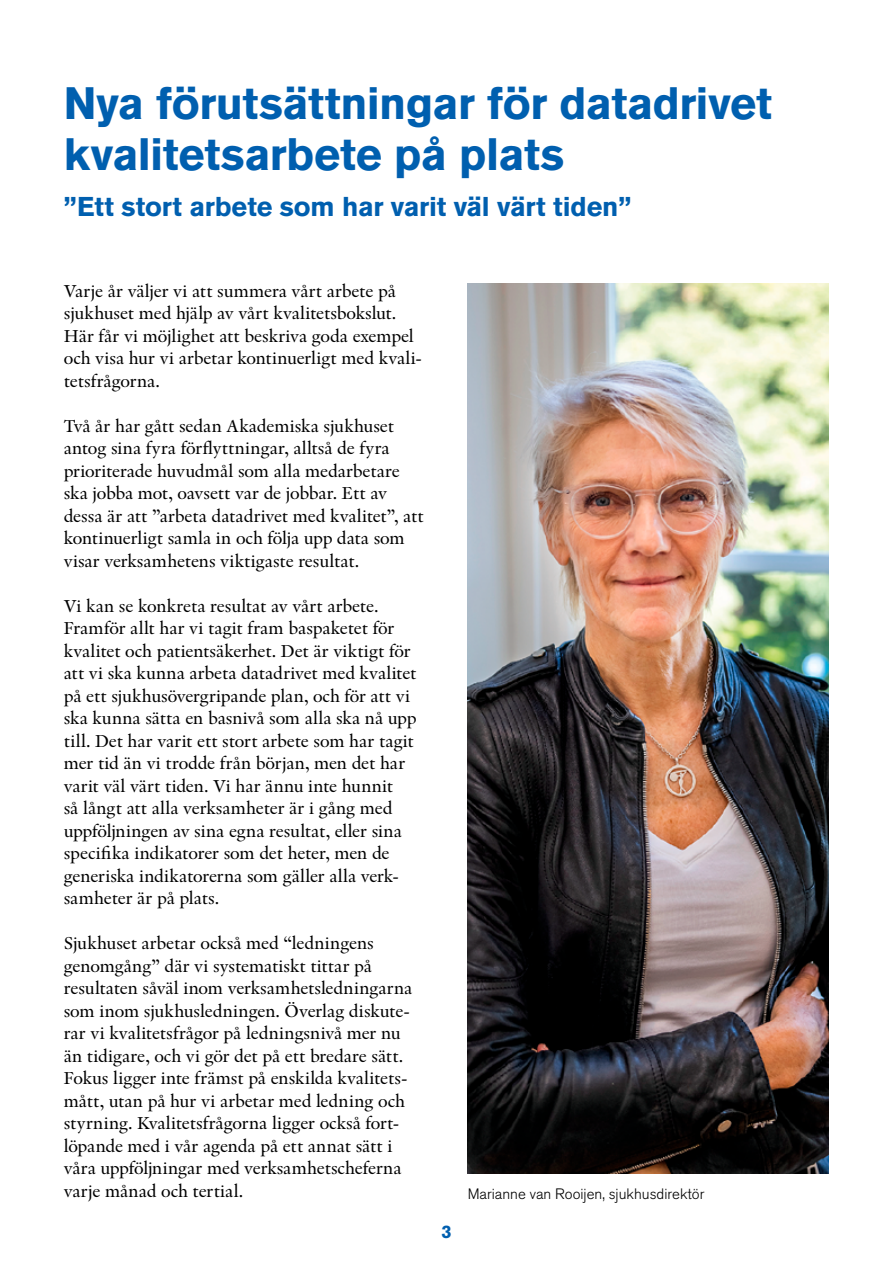
<style>
.page{position:relative;width:893px;height:1263px;background:#fff}
.page>*{position:absolute;margin:0;border:0;box-sizing:border-box;transform-origin:0 0}
.t1{font:700 45px/51px "Akzidenz Grotesk BE";letter-spacing:-.01em;color:#005faf}
.H2_-_inte_i_innehållsfört{font:700 27px "Akzidenz Grotesk BE";letter-spacing:-.005em;color:#005faf}
.Brödtext_utan_indrag{font:18px/22.5px "Indigo Antiqua 2";letter-spacing:-.01em;color:#000}
.t2{font:700 18px "Akzidenz Grotesk BE";color:#005faf}
.En_dag_på_Akademiska_text{font:300 15px "Akzidenz Grotesk BE";color:#000}
</style>
<div class="page">
<img style="left:468px;top:283px;width:360px;height:891px">
<h1 class="t1" style="left:64px;top:78px;width:710px">Nya förutsättningar för datadrivet kvalitetsarbete på plats</h1>
<p class="H2_-_inte_i_innehållsfört" style="left:64px;top:191px;width:569px">”Ett stort arbete som har varit väl värt tiden”</p>
<p class="Brödtext_utan_indrag" style="left:64px;top:279px;width:360px">Varje år väljer vi att summera vårt arbete på sjukhuset med hjälp av vårt kvalitetsbokslut.<br>Här får vi möjlighet att beskriva goda exempel och visa hur vi arbetar kontinuerligt med kvali&shy;tetsfrågorna.</p>
<p class="Brödtext_utan_indrag" style="left:64px;top:414px;width:362px">Två år har gått sedan Akademiska sjukhuset antog sina fyra förflyttningar, alltså de fyra prioriterade huvudmål som alla medarbetare ska jobba mot, oavsett var de jobbar. Ett av dessa är att ”arbeta datadrivet med kvalitet”, att kontinuerligt samla in och följa upp data som visar verksamhetens viktigaste resultat.</p>
<p class="Brödtext_utan_indrag" style="left:64px;top:594px;width:354px">Vi kan se konkreta resultat av vårt arbete.<br>Framför allt har vi tagit fram baspaketet för kvalitet och patientsäkerhet. Det är viktigt för att vi ska kunna arbeta datadrivet med kvalitet på ett sjukhusövergripande plan, och för att vi ska kunna sätta en basnivå som alla ska nå upp till. Det har varit ett stort arbete som har tagit mer tid än vi trodde från början, men det har varit väl värt tiden. Vi har ännu inte hunnit<br>så långt att alla verksamheter är i gång med uppföljningen av sina egna resultat, eller sina specifika indikatorer som det heter, men de generiska indikatorerna som gäller alla verk&shy;samheter är på plats.</p>
<p class="Brödtext_utan_indrag" style="left:64px;top:931px;width:350px">Sjukhuset arbetar också med “ledningens genomgång” där vi systematiskt tittar på resultaten såväl inom verksamhetsledningarna som inom sjukhusledningen. Överlag diskute&shy;rar vi kvalitetsfrågor på ledningsnivå mer nu än tidigare, och vi gör det på ett bredare sätt.<br>Fokus ligger inte främst på enskilda kvalitets&shy;mått, utan på hur vi arbetar med ledning och styrning. Kvalitetsfrågorna ligger också fort&shy;löpande med i vår agenda på ett annat sätt i våra uppföljningar med verksamhetscheferna varje månad och tertial.</p>
<p class="t2" style="left:441px;top:1221px;width:12px">3</p>
<p class="En_dag_på_Akademiska_text" style="left:468px;top:1185px;width:238px">Marianne van Rooijen, sjukhusdirektör</p>
</div>
